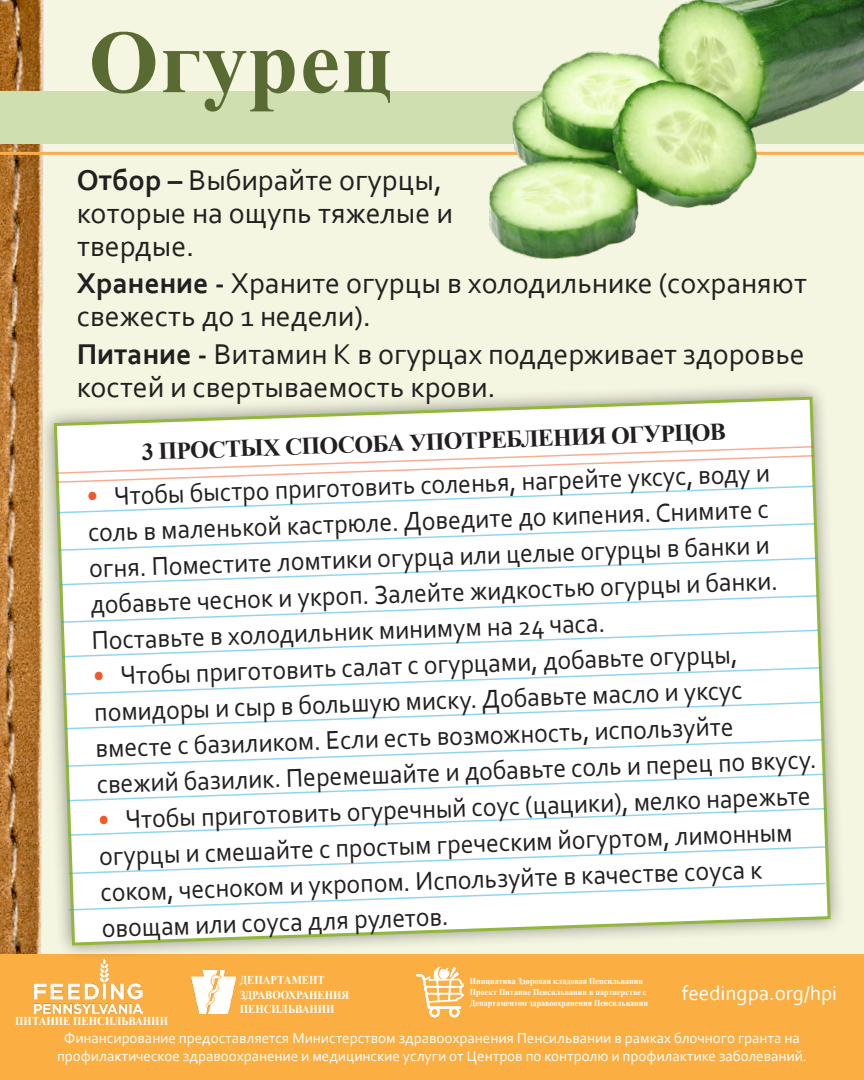
<style>
.page{position:relative;width:864px;height:1080px;background:#f4f6e1}
.page>*{position:absolute;margin:0;border:0;box-sizing:border-box;transform-origin:0 0}
.t1{font:700 90px "Times New Roman";letter-spacing:.015em;color:#596b32}
.t2{font:30px/33px "Corbel";color:#231f20}
.t3{font:27px/36px "Corbel";color:#231f20;scale:.95 1}
.t4{font:700 24px "Times New Roman";color:#231f20}
.t5{font:21px "Corbel";color:#fff}
.t6{font:15px/18px "Corbel";color:#fff;text-align:center}
.t7{font:700 12px/14.4px "Times New Roman";color:#fff;scale:.9 1}
.t8{font:700 9px/10.8px "Times New Roman";color:#fff;scale:.9 1}
.s1{font-weight:700}
.s2{color:#f1592b}
</style>
<div class="page">
<img style="left:0;top:0;width:46px;height:954px">
<div style="left:0;top:91px;width:864px;height:53px;background:#cfdfaf"></div>
<hr style="left:0;top:152px;width:864px;height:3px;background:#f8ad4f">
<div style="left:0;top:954px;width:864px;height:126px;background:#fbae42"></div>
<img style="left:35px;top:961px;width:108px;height:52px">
<img style="left:192px;top:971px;width:45px;height:42px">
<svg style="left:416px;top:967px;width:48px;height:50px"></svg>
<div style="left:38px;top:381px;width:808px;height:580px;background:#231f20;opacity:.5"></div>
<svg style="left:52px;top:395px;width:780px;height:552px;background:#f0f2e7"></svg>
<svg style="left:55px;top:445px;width:761px;height:69px;background:#fbf9f8"></svg>
<svg style="left:57px;top:522px;width:761px;height:64px;background:#f8fcfc"></svg>
<svg style="left:60px;top:594px;width:761px;height:64px;background:#f8fcfc"></svg>
<svg style="left:62px;top:666px;width:761px;height:64px;background:#f8fcfc"></svg>
<svg style="left:65px;top:738px;width:762px;height:99px;background:#f9fcfd"></svg>
<svg style="left:67px;top:845px;width:760px;height:30px;background:#f9fcfd"></svg>
<svg style="left:67px;top:882px;width:760px;height:29px;background:#f8fcfc"></svg>
<img style="left:489px;top:0;width:375px;height:259px">
<p class="t1" style="left:89px;top:-3px;width:306px">Огурец</p>
<p class="t2" style="left:77px;top:162px;width:377px"><span class="s1">Отбор –</span> Выбирайте огурцы, которые на ощупь тяжелые и твердые.</p>
<p class="t2" style="left:77px;top:266px;width:732px"><span class="s1">Хранение -</span> Храните огурцы в холодильнике (сохраняют свежесть до 1 недели).</p>
<p class="t2" style="left:77px;top:337px;width:729px"><span class="s1">Питание -</span> Витамин К в огурцах поддерживает здоровье костей и свертываемость крови.</p>
<p class="t4" style="left:141px;top:435px;width:586px;rotate:-2deg">3 ПРОСТЫХ СПОСОБА УПОТРЕБЛЕНИЯ ОГУРЦОВ</p>
<p class="t3" style="left:86px;top:478px;width:726px;rotate:-2deg"><span class="s2">•</span> Чтобы быстро приготовить соленья, нагрейте уксус, воду и соль в маленькой кастрюле. Доведите до кипения. Снимите с огня. Поместите ломтики огурца или целые огурцы в банки и добавьте чеснок и укроп. Залейте жидкостью огурцы и банки.<br>Поставьте в холодильник минимум на 24 часа.</p>
<p class="t3" style="left:92px;top:658px;width:760px;rotate:-2deg"><span class="s2">•</span> Чтобы приготовить салат с огурцами, добавьте огурцы, помидоры и сыр в большую миску. Добавьте масло и уксус вместе с базиликом. Если есть возможность, используйте свежий базилик. Перемешайте и добавьте соль и перец по вкусу.</p>
<p class="t3" style="left:97px;top:802px;width:752px;rotate:-2deg"><span class="s2">•</span> Чтобы приготовить огуречный соус (цацики), мелко нарежьте огурцы и смешайте с простым греческим йогуртом, лимонным соком, чесноком и укропом. Используйте в качестве соуса к овощам или соуса для рулетов.</p>
<p class="t7" style="left:240px;top:973px;width:123px">ДЕПАРТАМЕНТ<br>ЗДРАВООХРАНЕНИЯ<br>ПЕНСИЛЬВАНИИ</p>
<p class="t8" style="left:470px;top:976px;width:200px">Инициатива Здоровая кладовая Пенсильвании<br>Проект Питание Пенсильвании в партнерстве с<br>Департаментом здравоохранения Пенсильвании</p>
<p class="t5" style="left:682px;top:980px;width:157px">feedingpa.org/hpi</p>
<p class="t6" style="left:57px;top:1029px;width:751px">Финансирование предоставляется Министерством здравоохранения Пенсильвании в рамках блочного гранта на профилактическое здравоохранение и медицинские услуги от Центров по контролю и профилактике заболеваний.</p>
<p class="t7" style="left:15px;top:1013px;width:171px">ПИТАНИЕ ПЕНСИЛЬВАНИИ</p>
</div>
